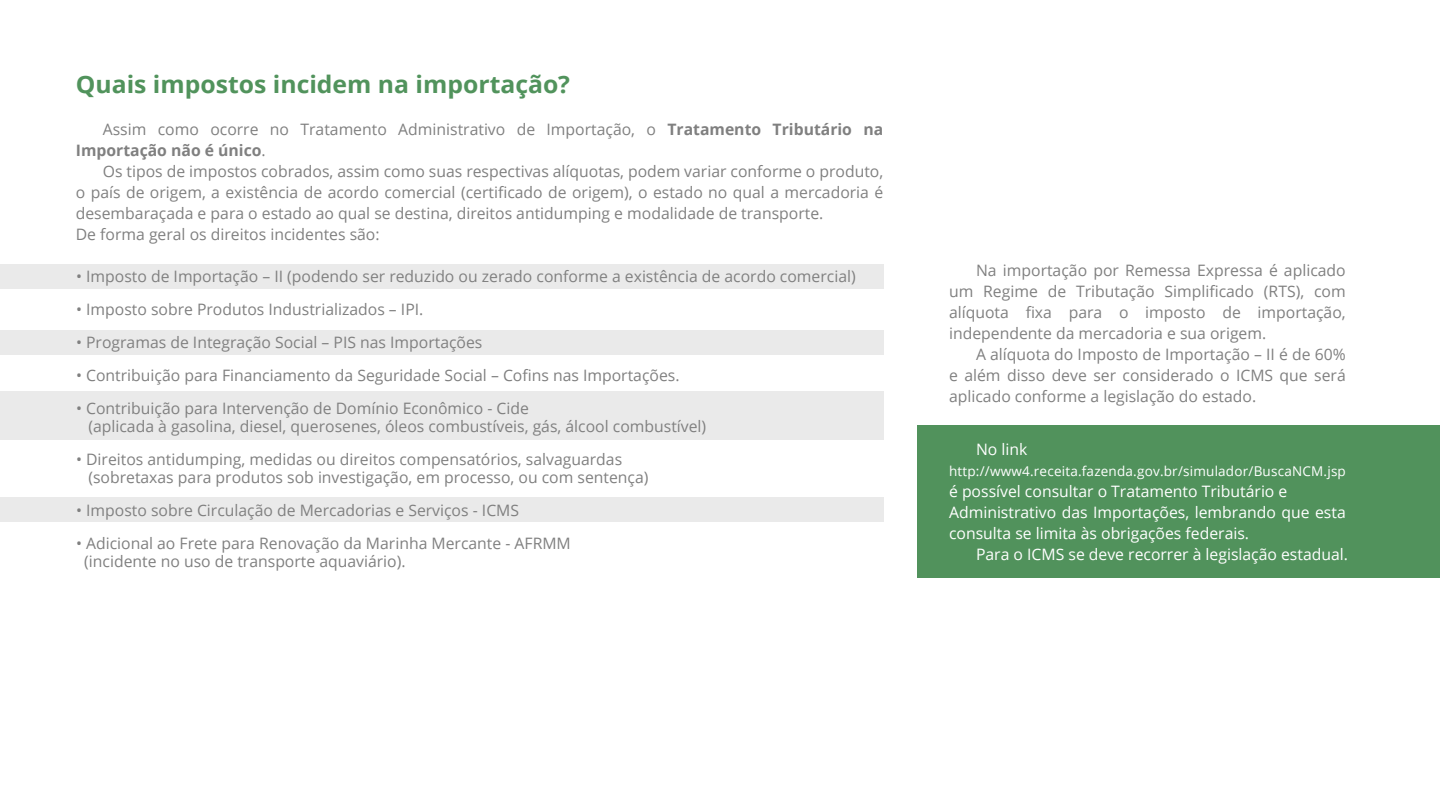
<style>
.page{position:relative;width:1440px;height:810px;background:#fff}
.page>*{position:absolute;margin:0;border:0;box-sizing:border-box;transform-origin:0 0}
.t1{font:700 24px "Open Sans";color:#51935c}
.t2{font:15.75px/21px "Open Sans";color:#808080}
.t3{font:15.75px/21px "Open Sans";color:#fff}
.t4{font:13.5px "Open Sans";letter-spacing:.015em;color:#fff}
.s1{font-weight:700}
</style>
<div class="page">
<div style="left:918px;top:426px;width:522px;height:152px;background:#51925c"></div>
<div style="left:0;top:264px;width:883px;height:25px;background:#eaeaea"></div>
<div style="left:0;top:330px;width:883px;height:25px;background:#eaeaea"></div>
<div style="left:0;top:497px;width:883px;height:25px;background:#eaeaea"></div>
<div style="left:0;top:392px;width:883px;height:48px;background:#eaeaea"></div>
<h1 class="t1" style="left:76px;top:67px;width:496px">Quais impostos incidem na importação?</h1>
<p class="t2" style="left:76px;top:118px;width:809px;text-indent:27px">Assim como ocorre no Tratamento Administrativo de Importação, o <span class="s1">Tratamento Tributário na<br>Importação não é único</span>.</p>
<p class="t2" style="left:76px;top:160px;width:809px;text-indent:27px">Os tipos de impostos cobrados, assim como suas respectivas alíquotas, podem variar conforme o produto, o país de origem, a existência de acordo comercial (certificado de origem), o estado no qual a mercadoria é desembaraçada e para o estado ao qual se destina, direitos antidumping e modalidade de transporte.<br>De forma geral os direitos incidentes são:</p>
<p class="t2" style="left:76px;top:266px;width:781px">• Imposto de Importação – II (podendo ser reduzido ou zerado conforme a existência de acordo comercial)</p>
<p class="t2" style="left:76px;top:299px;width:349px">• Imposto sobre Produtos Industrializados – IPI.</p>
<p class="t2" style="left:76px;top:332px;width:408px">• Programas de Integração Social – PIS nas Importações</p>
<p class="t2" style="left:76px;top:365px;width:605px">• Contribuição para Financiamento da Seguridade Social – Cofins nas Importações.</p>
<p class="t2" style="left:88px;top:399px;width:619px;line-height:18px;text-indent:-12px">• Contribuição para Intervenção de Domínio Econômico - Cide<br>(aplicada à gasolina, diesel, querosenes, óleos combustíveis, gás, álcool combustível)</p>
<p class="t2" style="left:88px;top:450px;width:562px;line-height:18px;text-indent:-12px">• Direitos antidumping, medidas ou direitos compensatórios, salvaguardas (sobretaxas para produtos sob investigação, em processo, ou com sentença)</p>
<p class="t2" style="left:76px;top:500px;width:445px">• Imposto sobre Circulação de Mercadorias e Serviços - ICMS</p>
<p class="t2" style="left:84px;top:534px;width:488px;line-height:18px;text-indent:-8px">• Adicional ao Frete para Renovação da Marinha Mercante - AFRMM (incidente no uso de transporte aquaviário).</p>
<p class="t2" style="left:949px;top:259px;width:398px;text-align:justify;text-indent:27px">Na importação por Remessa Expressa é aplicado um Regime de Tributação Simplificado (RTS), com alíquota fixa para o imposto de importação, independente da mercadoria e sua origem.</p>
<p class="t2" style="left:949px;top:343px;width:398px;text-align:justify;text-indent:27px">A alíquota do Imposto de Importação – II é de 60% e além disso deve ser considerado o ICMS que será aplicado conforme a legislação do estado.</p>
<p class="t3" style="left:976px;top:438px;width:53px">No link</p>
<p class="t4" style="left:949px;top:462px;width:398px">http://www4.receita.fazenda.gov.br/simulador/BuscaNCM.jsp</p>
<p class="t3" style="left:949px;top:480px;width:398px">é possível consultar o Tratamento Tributário e<br>Administrativo das Importações, lembrando que esta consulta se limita às obrigações federais.</p>
<p class="t3" style="left:976px;top:543px;width:373px">Para o ICMS se deve recorrer à legislação estadual.</p>
</div>
